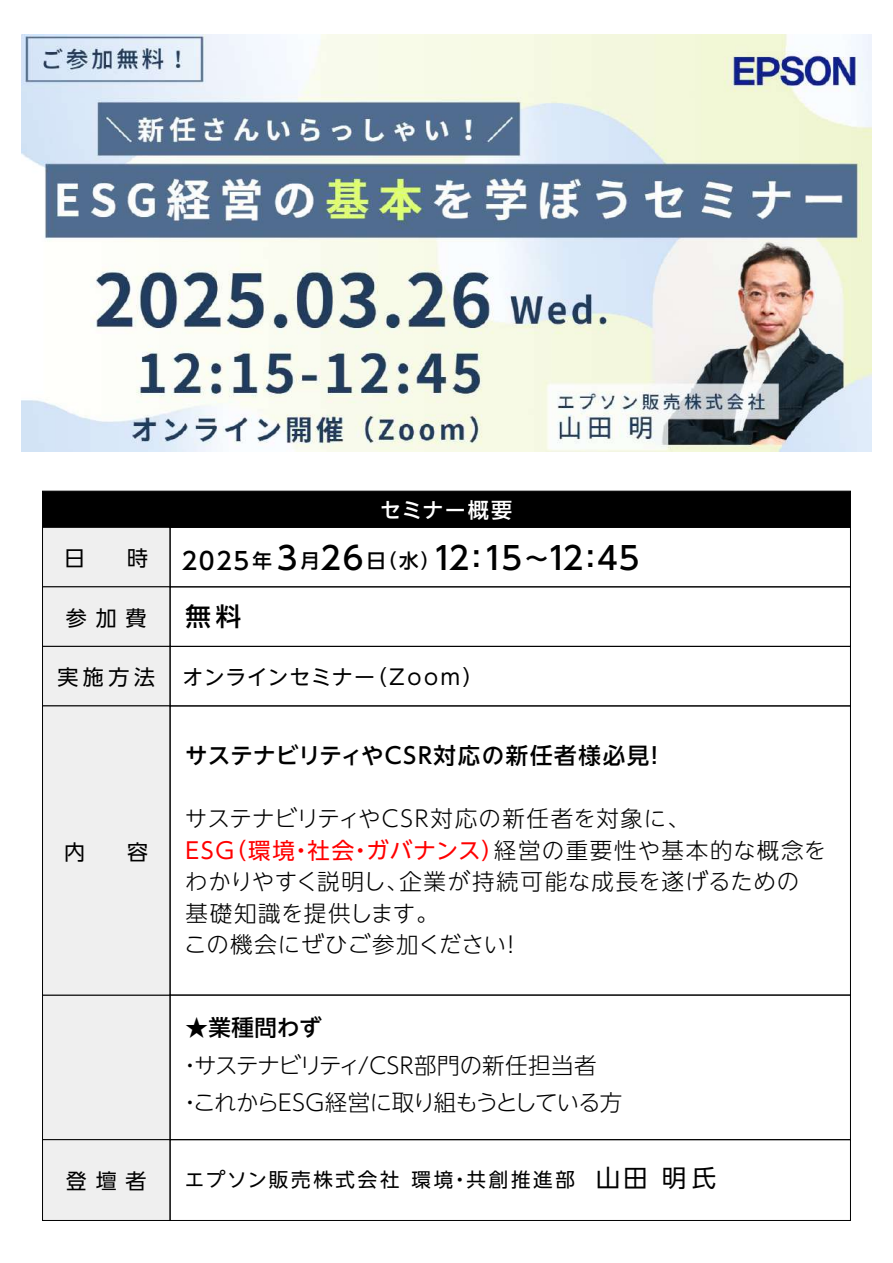
<style>
.page{position:relative;width:893px;height:1263px;background:#fff}
.page>*{position:absolute;margin:0;border:0;box-sizing:border-box;transform-origin:0 0}
.t1{font:500 31.5px "UD Shin Go NT Pr 6";letter-spacing:-.08em;color:#000}
.t2{font:500 25.5px "UD Shin Go NT Pr 6";color:#000}
.t3{font:300 22.5px/31.5px "UD Shin Go NT Pr 6";letter-spacing:.04em;color:#000}
.t4{font:300 22.5px/37.5px "UD Shin Go NT Pr 6";letter-spacing:-.035em;color:#000}
.t5{font:500 22.5px "UD Shin Go NT Pr 6";letter-spacing:.065em;color:#000}
.t6{font:500 22.5px "UD Shin Go NT Pr 6";letter-spacing:.04em;color:#000}
.t7{font:21px "UD Shin Go NT Pr 6";letter-spacing:.12em;color:#000}
.t8{font:21px "UD Shin Go NT Pr 6";letter-spacing:.035em;color:#000}
.t9{font:500 21px "UD Shin Go NT Pr 6";letter-spacing:.06em;color:#fff}
.t10{font:19.5px "UD Shin Go NT Pr 6";letter-spacing:.14em;color:#000}
.s1{font-size:24px}
.s2{font-size:19.5px}
.s3{font-size:28.5px}
.s4{font-weight:700;font-size:22.5px}
.s5{font-weight:400;color:#f00}
</style>
<div class="page">
<div style="left:42px;top:491px;width:809px;height:37px;background:#000;border:1px solid #000"></div>
<div style="left:42px;top:527px;width:128px;height:60px;background:#efefef;border:1px solid #000"></div>
<div style="left:42px;top:586px;width:128px;height:61px;background:#efefef;border:1px solid #000"></div>
<div style="left:170px;top:586px;width:681px;height:61px;border:1px solid #000"></div>
<div style="left:42px;top:995px;width:128px;height:145px;background:#efefef;border:1px solid #000"></div>
<div style="left:170px;top:995px;width:681px;height:145px;border:1px solid #000"></div>
<div style="left:42px;top:646px;width:128px;height:60px;background:#efefef;border:1px solid #000"></div>
<div style="left:170px;top:646px;width:681px;height:60px;border:1px solid #000"></div>
<div style="left:42px;top:705px;width:128px;height:290px;background:#efefef;border:1px solid #000"></div>
<div style="left:42px;top:1139px;width:128px;height:82px;background:#efefef;border:1px solid #000"></div>
<div style="left:170px;top:1139px;width:681px;height:82px;border:1px solid #000"></div>
<img style="left:21px;top:34px;width:851px;height:418px">
<p class="t9" style="left:380px;top:493px;width:134px">セミナー概要</p>
<p class="t7" style="left:64px;top:541px;width:85px">日　　時</p>
<h1 class="t1" style="left:182px;top:532px;width:459px"><span class="s1">2025</span> <span class="s2">年</span> 3<span class="s2">月</span>26<span class="s2">日（水）</span>12<span class="s3">:</span>15<span class="s4">～</span>12<span class="s3">:</span>45</h1>
<p class="t7" style="left:66px;top:601px;width:82px">参加費</p>
<p class="t2" style="left:186px;top:595px;width:57px">無料</p>
<p class="t7" style="left:57px;top:660px;width:99px">実施方法</p>
<p class="t8" style="left:182px;top:660px;width:303px">オンラインセミナー（Zoom）</p>
<p class="t7" style="left:64px;top:834px;width:85px">内　　容</p>
<p class="t5" style="left:185px;top:737px;width:482px">サステナビリティやCSR対応の新任者様必見！</p>
<p class="t3" style="left:184px;top:802px;width:644px">サステナビリティやCSR対応の新任者を対象に、<br><span class="s5">ESG（環境・社会・ガバナンス）</span>経営の重要性や基本的な概念をわかりやすく説明し、企業が持続可能な成長を遂げるための基礎知識を提供します。<br>この機会にぜひご参加ください！</p>
<p class="t6" style="left:186px;top:1009px;width:138px">★業種問わず</p>
<p class="t4" style="left:179px;top:1045px;width:445px">・サステナビリティ/CSR部門の新任担当者・これからESG経営に取り組もうとしている方</p>
<p class="t7" style="left:66px;top:1164px;width:82px">登壇者</p>
<p class="t10" style="left:185px;top:1164px;width:533px">エプソン販売株式会社 環境・共創推進部 <span class="s1">山田 明氏</span></p>
</div>
